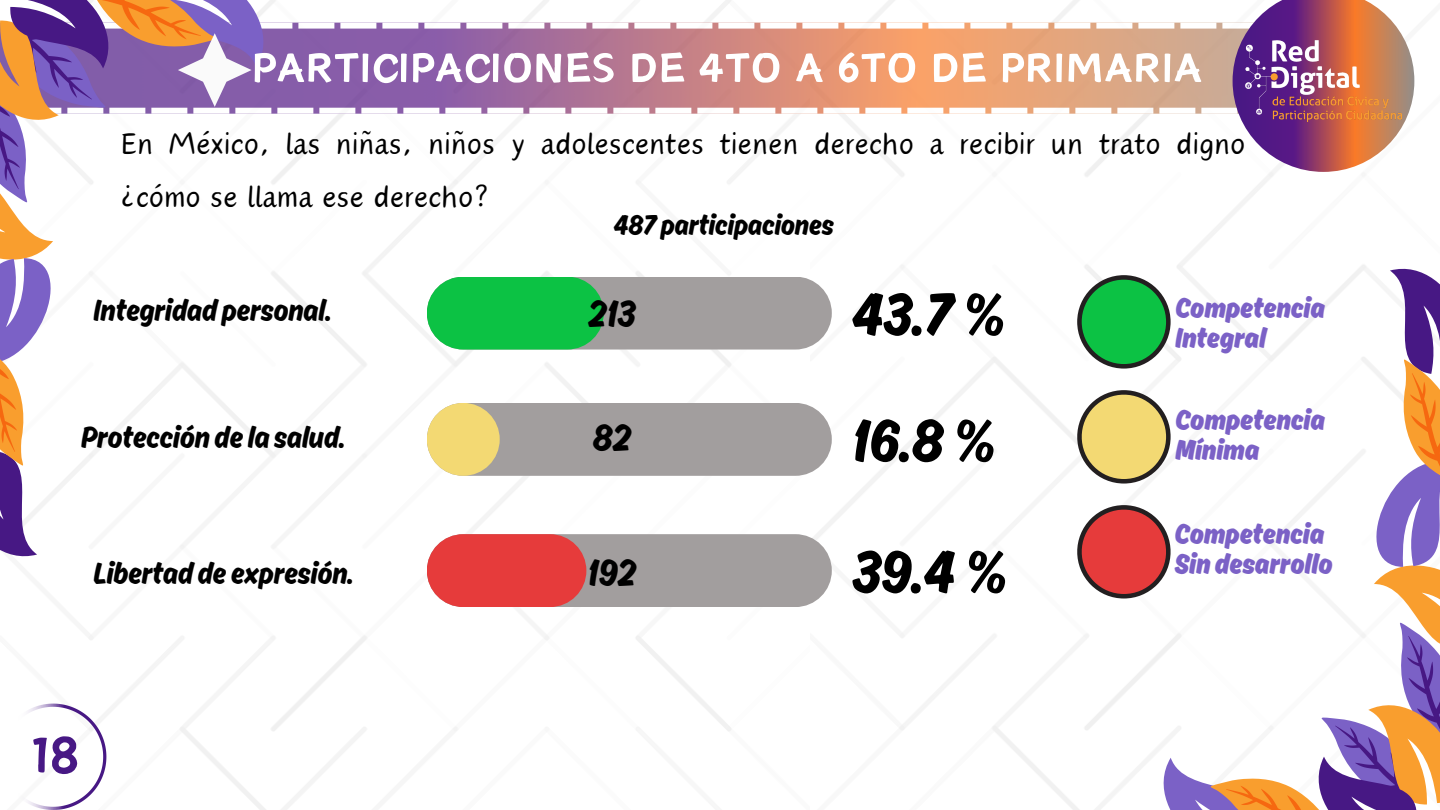
<style>
.page{position:relative;width:1440px;height:810px;background:#fff}
.page>*{position:absolute;margin:0;border:0;box-sizing:border-box;transform-origin:0 0}
.t1{font:65px "Canva Sword Like Dream";color:#471884}
.t2{font:64px "Ahkio";color:#000}
.t3{font:52px "Canva Sword Like Dream";color:#fff}
.t4{font:40px "Ahkio";color:#000}
.t5{font:38px/52.5px "Canva Wander World";color:#000}
.t6{font:32px "Ahkio";color:#000}
.t7{font:700 30px/30px "Ahkio";color:#7b61c6}
.t8{font:30px "Ahkio";color:#000}
</style>
<div class="page">
<img style="left:88px;top:0;width:1327px;height:810px">
<svg style="left:303px;top:23px;width:930px;height:91px;background:#ca9496"></svg>
<svg style="left:1233px;top:0;width:181px;height:172px"></svg>
<img style="left:1246px;top:40px;width:156px;height:82px">
<svg style="left:0;top:0;width:303px;height:572px"></svg>
<svg style="left:28px;top:703px;width:78px;height:107px"></svg>
<div style="left:427px;top:277px;width:405px;height:73px;background:#a29e9e;border-radius:36px"></div>
<div style="left:427px;top:277px;width:177px;height:73px;background:#0cc244;border-radius:36px"></div>
<div style="left:427px;top:403px;width:405px;height:73px;background:#a29e9e;border-radius:36px"></div>
<div style="left:427px;top:403px;width:73px;height:73px;background:#f3d973;border-radius:50%"></div>
<div style="left:427px;top:534px;width:405px;height:73px;background:#a29e9e;border-radius:36px"></div>
<div style="left:427px;top:534px;width:159px;height:73px;background:#e63b3b;border-radius:36px"></div>
<svg style="left:1073px;top:253px;width:367px;height:557px"></svg>
<p class="t3" style="left:252px;top:43px;width:952px">PARTICIPACIONES DE 4TO A 6TO DE PRIMARIA</p>
<p class="t5" style="left:119px;top:118px;width:1128px">En México, las niñas, niños y adolescentes tienen derecho a recibir un trato digno ¿cómo se llama ese derecho?</p>
<p class="t8" style="left:614px;top:207px;width:221px">487 participaciones</p>
<p class="t6" style="left:93px;top:291px;width:240px">Integridad personal.</p>
<p class="t4" style="left:588px;top:290px;width:49px">213</p>
<p class="t2" style="left:852px;top:276px;width:155px">43.7%</p>
<p class="t6" style="left:81px;top:418px;width:266px">Protección de la salud.</p>
<p class="t4" style="left:593px;top:413px;width:40px">82</p>
<p class="t2" style="left:852px;top:402px;width:145px">16.8%</p>
<p class="t6" style="left:93px;top:554px;width:262px">Libertad de expresión.</p>
<p class="t4" style="left:588px;top:549px;width:50px">192</p>
<p class="t2" style="left:852px;top:533px;width:157px">39.4%</p>
<p class="t1" style="left:30px;top:724px;width:51px">18</p>
<p class="t7" style="left:1175px;top:292px;width:151px">Competencia<br>Integral</p>
<p class="t7" style="left:1175px;top:404px;width:151px">Competencia<br>Mínima</p>
<p class="t7" style="left:1175px;top:518px;width:159px">Competencia<br>Sin desarrollo</p>
</div>
